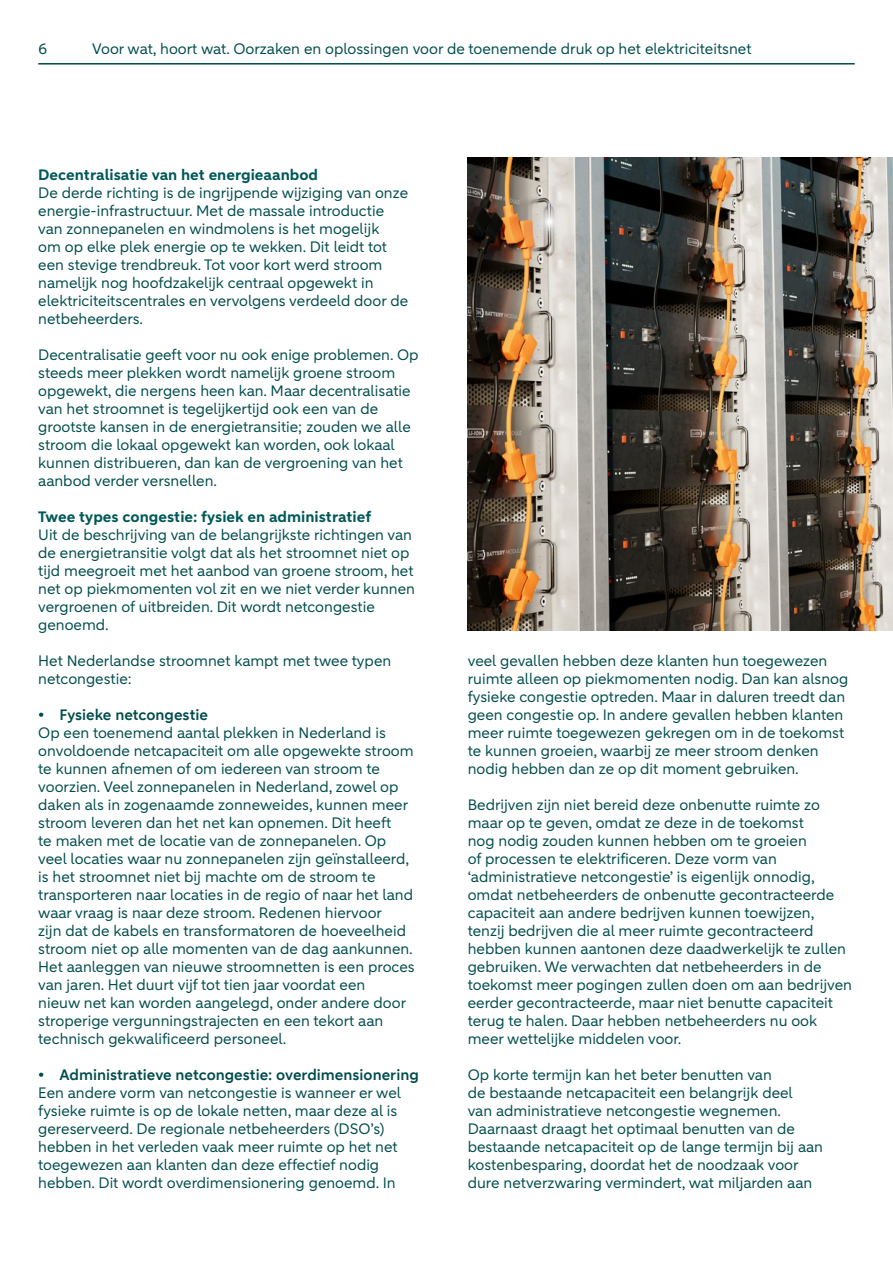
<style>
.page{position:relative;width:893px;height:1263px;background:#fff}
.page>*{position:absolute;margin:0;border:0;box-sizing:border-box;transform-origin:0 0}
.t1{font:15px/18px "ABNAMRO Sans";color:#004c4c}
.t2{font:700 15px "ABNAMRO Sans";color:#005858}
.t3{font:600 15px "ABNAMRO Sans";color:#004c4c}
</style>
<div class="page">
<img style="left:468px;top:158px;width:425px;height:472px">
<hr style="left:38px;top:63px;width:817px;height:2px;background:#004c4c">
<p class="t1" style="left:38px;top:40px;width:11px">6</p>
<p class="t1" style="left:92px;top:40px;width:661px">Voor wat, hoort wat. Oorzaken en oplossingen voor de toenemende druk op het elektriciteitsnet</p>
<p class="t2" style="left:38px;top:165px;width:281px">Decentralisatie van het energieaanbod</p>
<p class="t1" style="left:38px;top:184px;width:371px">De derde richting is de ingrijpende wijziging van onze energie-infrastructuur. Met de massale introductie van zonnepanelen en windmolens is het mogelijk<br>om op elke plek energie op te wekken. Dit leidt tot een stevige trendbreuk. Tot voor kort werd stroom namelijk nog hoofdzakelijk centraal opgewekt in elektriciteitscentrales en vervolgens verdeeld door de netbeheerders.</p>
<p class="t1" style="left:38px;top:346px;width:382px">Decentralisatie geeft voor nu ook enige problemen. Op steeds meer plekken wordt namelijk groene stroom opgewekt, die nergens heen kan. Maar decentralisatie van het stroomnet is tegelijkertijd ook een van de grootste kansen in de energietransitie; zouden we alle stroom die lokaal opgewekt kan worden, ook lokaal kunnen distribueren, dan kan de vergroening van het aanbod verder versnellen.</p>
<p class="t2" style="left:38px;top:507px;width:334px">Twee types congestie: fysiek en administratief</p>
<p class="t1" style="left:38px;top:526px;width:378px">Uit de beschrijving van de belangrijkste richtingen van de energietransitie volgt dat als het stroomnet niet op tijd meegroeit met het aanbod van groene stroom, het net op piekmomenten vol zit en we niet verder kunnen vergroenen of uitbreiden. Dit wordt netcongestie genoemd.</p>
<p class="t1" style="left:38px;top:652px;width:354px">Het Nederlandse stroomnet kampt met twee typen netcongestie:</p>
<p class="t3" style="left:38px;top:705px;width:171px">• Fysieke netcongestie</p>
<p class="t1" style="left:38px;top:724px;width:378px">Op een toenemend aantal plekken in Nederland is onvoldoende netcapaciteit om alle opgewekte stroom te kunnen afnemen of om iedereen van stroom te voorzien. Veel zonnepanelen in Nederland, zowel op daken als in zogenaamde zonneweides, kunnen meer stroom leveren dan het net kan opnemen. Dit heeft<br>te maken met de locatie van de zonnepanelen. Op veel locaties waar nu zonnepanelen zijn geïnstalleerd, is het stroomnet niet bij machte om de stroom te transporteren naar locaties in de regio of naar het land waar vraag is naar deze stroom. Redenen hiervoor<br>zijn dat de kabels en transformatoren de hoeveelheid stroom niet op alle momenten van de dag aankunnen.<br>Het aanleggen van nieuwe stroomnetten is een proces van jaren. Het duurt vijf tot tien jaar voordat een<br>nieuw net kan worden aangelegd, onder andere door stroperige vergunningstrajecten en een tekort aan technisch gekwalificeerd personeel.</p>
<p class="t3" style="left:38px;top:1065px;width:382px">• Administratieve netcongestie: overdimensionering</p>
<p class="t1" style="left:38px;top:1084px;width:364px">Een andere vorm van netcongestie is wanneer er wel fysieke ruimte is op de lokale netten, maar deze al is gereserveerd. De regionale netbeheerders (DSO’s) hebben in het verleden vaak meer ruimte op het net toegewezen aan klanten dan deze effectief nodig hebben. Dit wordt overdimensionering genoemd. In</p>
<p class="t1" style="left:468px;top:652px;width:382px">veel gevallen hebben deze klanten hun toegewezen ruimte alleen op piekmomenten nodig. Dan kan alsnog fysieke congestie optreden. Maar in daluren treedt dan geen congestie op. In andere gevallen hebben klanten meer ruimte toegewezen gekregen om in de toekomst te kunnen groeien, waarbij ze meer stroom denken nodig hebben dan ze op dit moment gebruiken.</p>
<p class="t1" style="left:468px;top:796px;width:386px">Bedrijven zijn niet bereid deze onbenutte ruimte zo maar op te geven, omdat ze deze in de toekomst<br>nog nodig zouden kunnen hebben om te groeien<br>of processen te elektrificeren. Deze vorm van ‘administratieve netcongestie’ is eigenlijk onnodig, omdat netbeheerders de onbenutte gecontracteerde capaciteit aan andere bedrijven kunnen toewijzen, tenzij bedrijven die al meer ruimte gecontracteerd hebben kunnen aantonen deze daadwerkelijk te zullen gebruiken. We verwachten dat netbeheerders in de toekomst meer pogingen zullen doen om aan bedrijven eerder gecontracteerde, maar niet benutte capaciteit terug te halen. Daar hebben netbeheerders nu ook meer wettelijke middelen voor.</p>
<p class="t1" style="left:468px;top:1066px;width:357px">Op korte termijn kan het beter benutten van<br>de bestaande netcapaciteit een belangrijk deel<br>van administratieve netcongestie wegnemen.<br>Daarnaast draagt het optimaal benutten van de bestaande netcapaciteit op de lange termijn bij aan kostenbesparing, doordat het de noodzaak voor dure netverzwaring vermindert, wat miljarden aan</p>
</div>
